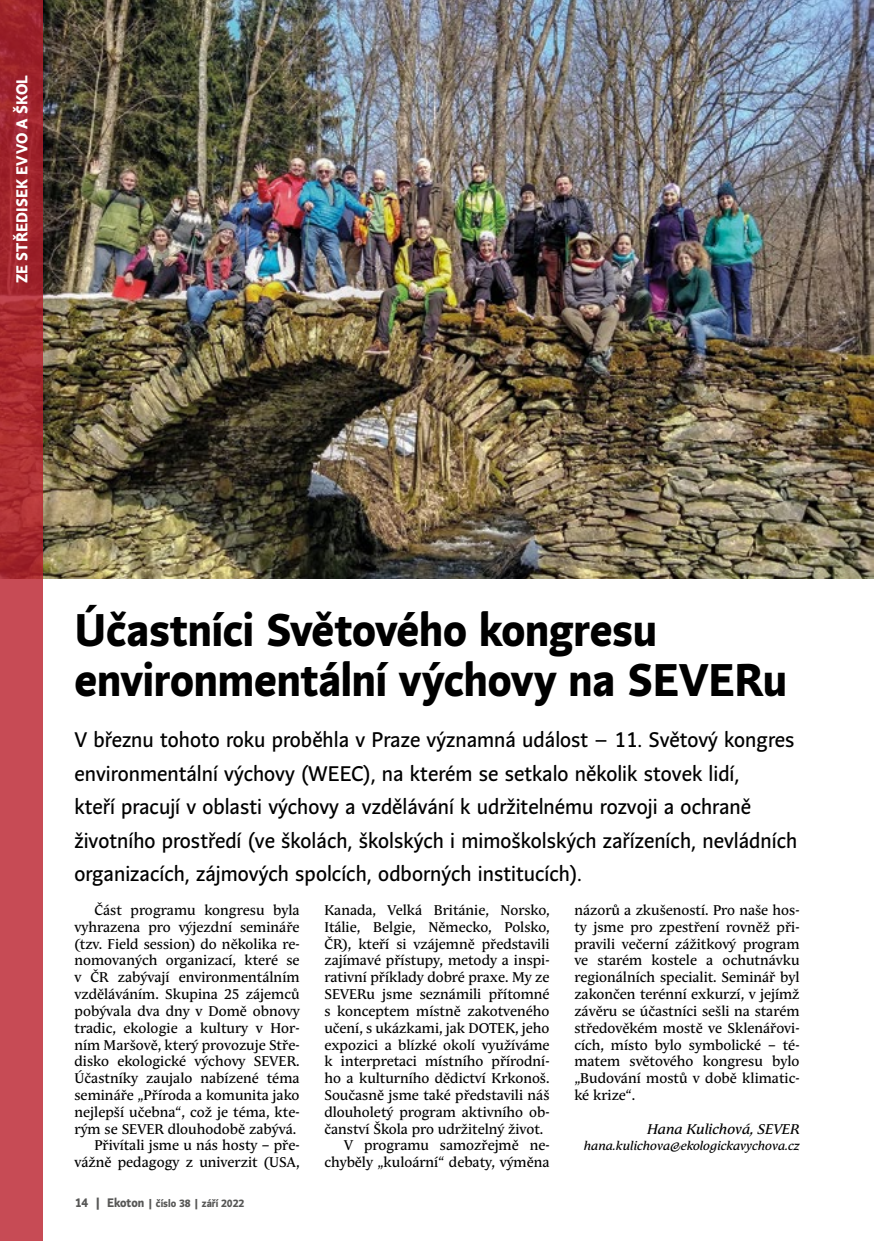
<style>
.page{position:relative;width:874px;height:1241px;background:#fff}
.page>*{position:absolute;margin:0;border:0;box-sizing:border-box;transform-origin:0 0}
.NADPIS_01{font:700 45.5px/50.4px "Andulka Sans Text";letter-spacing:-.005em;color:#000}
.perex{font:21px/33.6px "Andulka Sans Text";color:#000}
.t1{font:700 15.75px "Andulka Sans Text";letter-spacing:.015em;color:#fff}
.text{font:14px/16.8px "Andulka Text Pro";color:#000;text-align:justify}
.podpis{font:italic 14px "Andulka Text Pro";color:#000}
.podpis-2{font:italic 12.25px "Andulka Text Pro";color:#000}
.t2{font:700 10.5px "Andulka Sans Text";color:#575756}
.s1{font-size:12.25px}
</style>
<div class="page">
<img style="left:42px;top:0;width:831px;height:578px">
<svg style="left:0;top:0;width:42px;height:1240px;background:#b73a43"></svg>
<p class="t1" style="left:12px;top:283px;width:209px;rotate:-90deg">ZE STŘEDISEK EVVO A ŠKOL</p>
<p class="NADPIS_01" style="left:74px;top:605px;width:713px">Účastníci Světového kongresu environmentální výchovy na SEVERu</p>
<p class="perex" style="left:74px;top:722px;width:724px">V březnu tohoto roku proběhla v Praze významná událost – 11. Světový kongres environmentální výchovy (WEEC), na kterém se setkalo několik stovek lidí,<br>kteří pracují v oblasti výchovy a vzdělávání k udržitelnému rozvoji a ochraně životního prostředí (ve školách, školských i mimoškolských zařízeních, nevládních organizacích, zájmových spolcích, odborných institucích).</p>
<p class="text" style="left:74px;top:901px;width:226px;text-indent:20px">Část programu kongresu byla vyhrazena pro výjezdní semináře (tzv. Field session) do několika re&shy;nomovaných organizací, které se v ČR zabývají environmentálním vzděláváním. Skupina 25 zájemců pobývala dva dny v Domě obnovy tradic, ekologie a kultury v Hor&shy;ním Maršově, který provozuje Stře&shy;disko ekologické výchovy SEVER.<br>Účastníky zaujalo nabízené téma semináře „Příroda a komunita jako nejlepší učebna“, což je téma, kte&shy;rým se SEVER dlouhodobě zabývá.</p>
<p class="text" style="left:74px;top:1136px;width:226px;text-align:right">Přivítali jsme u nás hosty – pře&shy;vážně pedagogy z univerzit (USA,</p>
<p class="t2" style="left:75px;top:1196px;width:171px"><span class="s1">14 | Ekoton</span> | číslo 38 | září 2022</p>
<p class="text" style="left:324px;top:901px;width:226px">Kanada, Velká Británie, Norsko, Itálie, Belgie, Německo, Polsko, ČR), kteří si vzájemně představili zajímavé přístupy, metody a inspi&shy;rativní příklady dobré praxe. My ze SEVERu jsme seznámili přítomné s konceptem místně zakotveného učení, s ukázkami, jak DOTEK, jeho expozici a blízké okolí využíváme k interpretaci místního přírodní&shy;ho a kulturního dědictví Krkonoš.<br>Současně jsme také představili náš dlouholetý program aktivního ob&shy;čanství Škola pro udržitelný život.</p>
<p class="text" style="left:324px;top:1136px;width:226px;text-align:right">V programu samozřejmě ne&shy;chyběly „kuloární“ debaty, výměna</p>
<p class="text" style="left:574px;top:901px;width:226px">názorů a zkušeností. Pro naše hos&shy;ty jsme pro zpestření rovněž při&shy;pravili večerní zážitkový program ve starém kostele a ochutnávku regionálních specialit. Seminář byl zakončen terénní exkurzí, v jejímž závěru se účastníci sešli na starém středověkém mostě ve Sklenářovi&shy;cích, místo bylo symbolické – té&shy;matem světového kongresu bylo „Budování mostů v době klimatic&shy;ké krize“.</p>
<p class="podpis" style="left:646px;top:1120px;width:154px">Hana Kulichová, SEVER</p>
<p class="podpis-2" style="left:583px;top:1138px;width:217px">hana.kulichova@ekologickavychova.cz</p>
</div>
